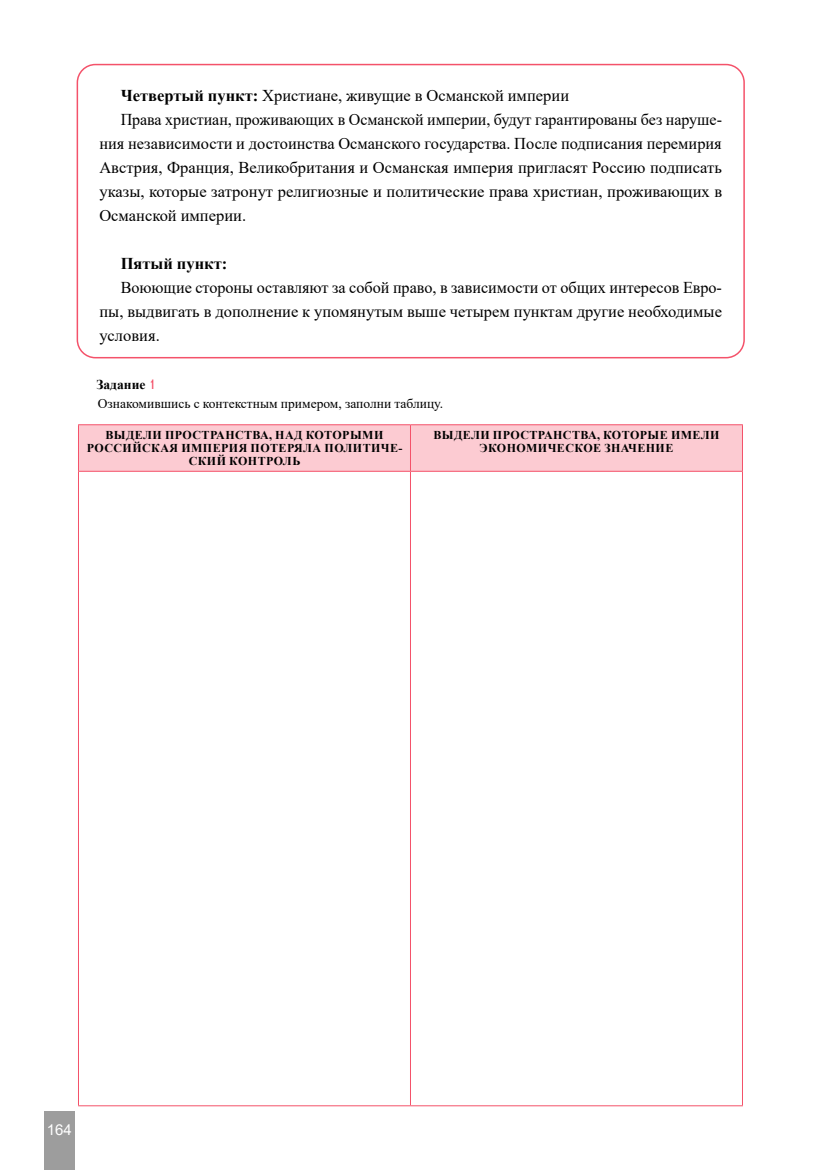
<style>
.page{position:relative;width:830px;height:1170px;background:#fff}
.page>*{position:absolute;margin:0;border:0;box-sizing:border-box;transform-origin:0 0}
.t1{font:16.5px/24px "Times New Roman";color:#000;text-align:justify}
.t2{font:700 16.5px "Times New Roman";color:#000}
.t3{font:15px "Arial";color:#fff}
.t4{font:13.5px/18.8px "Times New Roman";color:#000}
.t5{font:700 12px/13.2px "Times New Roman";letter-spacing:.035em;color:#000;text-align:center}
.s1{font-weight:700}
.s2{font-family:"Kolhety Normal New Bold";color:#f4526a}
</style>
<div class="page">
<div style="left:44px;top:1110px;width:31px;height:59px;background:#9d9d9d"></div>
<div style="left:77px;top:64px;width:667px;height:294px;border:2px solid #f4526a;border-radius:18px"></div>
<div style="left:79px;top:425px;width:662px;height:46px;background:#fccbd2"></div>
<hr style="left:410px;top:425px;width:1px;height:46px;background:#f4526a">
<hr style="left:741px;top:425px;width:1px;height:46px;background:#f4526a">
<hr style="left:78px;top:471px;width:332px;height:1px;background:#f4526a">
<hr style="left:410px;top:471px;width:332px;height:1px;background:#f4526a">
<hr style="left:410px;top:471px;width:1px;height:634px;background:#f4526a">
<hr style="left:741px;top:471px;width:1px;height:634px;background:#f4526a">
<hr style="left:78px;top:424px;width:332px;height:1px;background:#f4526a">
<hr style="left:78px;top:425px;width:1px;height:46px;background:#f4526a">
<hr style="left:410px;top:424px;width:332px;height:1px;background:#f4526a">
<hr style="left:78px;top:471px;width:1px;height:634px;background:#f4526a">
<hr style="left:78px;top:1105px;width:332px;height:1px;background:#f4526a">
<hr style="left:410px;top:1105px;width:332px;height:1px;background:#f4526a">
<p class="t1" style="left:121px;top:82px;width:450px"><span class="s1">Четвертый пункт:</span> Христиане, живущие в Османской империи</p>
<p class="t1" style="left:121px;top:106px;width:602px">Права христиан, проживающих в Османской империи, будут гарантированы без наруше-</p>
<p class="t1" style="left:99px;top:130px;width:623px">ния независимости и достоинства Османского государства. После подписания перемирия</p>
<p class="t1" style="left:99px;top:154px;width:623px">Австрия, Франция, Великобритания и Османская империя пригласят Россию подписать</p>
<p class="t1" style="left:99px;top:178px;width:624px">указы, которые затронут религиозные и политические права христиан, проживающих в</p>
<p class="t1" style="left:99px;top:202px;width:148px">Османской империи.</p>
<p class="t2" style="left:121px;top:251px;width:108px">Пятый пункт:</p>
<p class="t1" style="left:99px;top:274px;width:623px;text-indent:21px">Воюющие стороны оставляют за собой право, в зависимости от общих интересов Евро&shy;пы, выдвигать в дополнение к упомянутым выше четырем пунктам другие необходимые условия.</p>
<p class="t4" style="left:96px;top:374px;width:348px"><span class="s1">Задание</span> <span class="s2">1<br></span>Ознакомившись с контекстным примером, заполни таблицу.</p>
<p class="t5" style="left:87px;top:428px;width:317px">ВЫДЕЛИ ПРОСТРАНСТВА, НАД КОТОРЫМИ<br>РОССИЙСКАЯ ИМПЕРИЯ ПОТЕРЯЛА ПОЛИТИЧЕ-<br>СКИЙ КОНТРОЛЬ</p>
<p class="t5" style="left:433px;top:428px;width:287px">ВЫДЕЛИ ПРОСТРАНСТВА, КОТОРЫЕ ИМЕЛИ<br>ЭКОНОМИЧЕСКОЕ ЗНАЧЕНИЕ</p>
<p class="t3" style="left:47px;top:1119px;width:27px">164</p>
</div>
